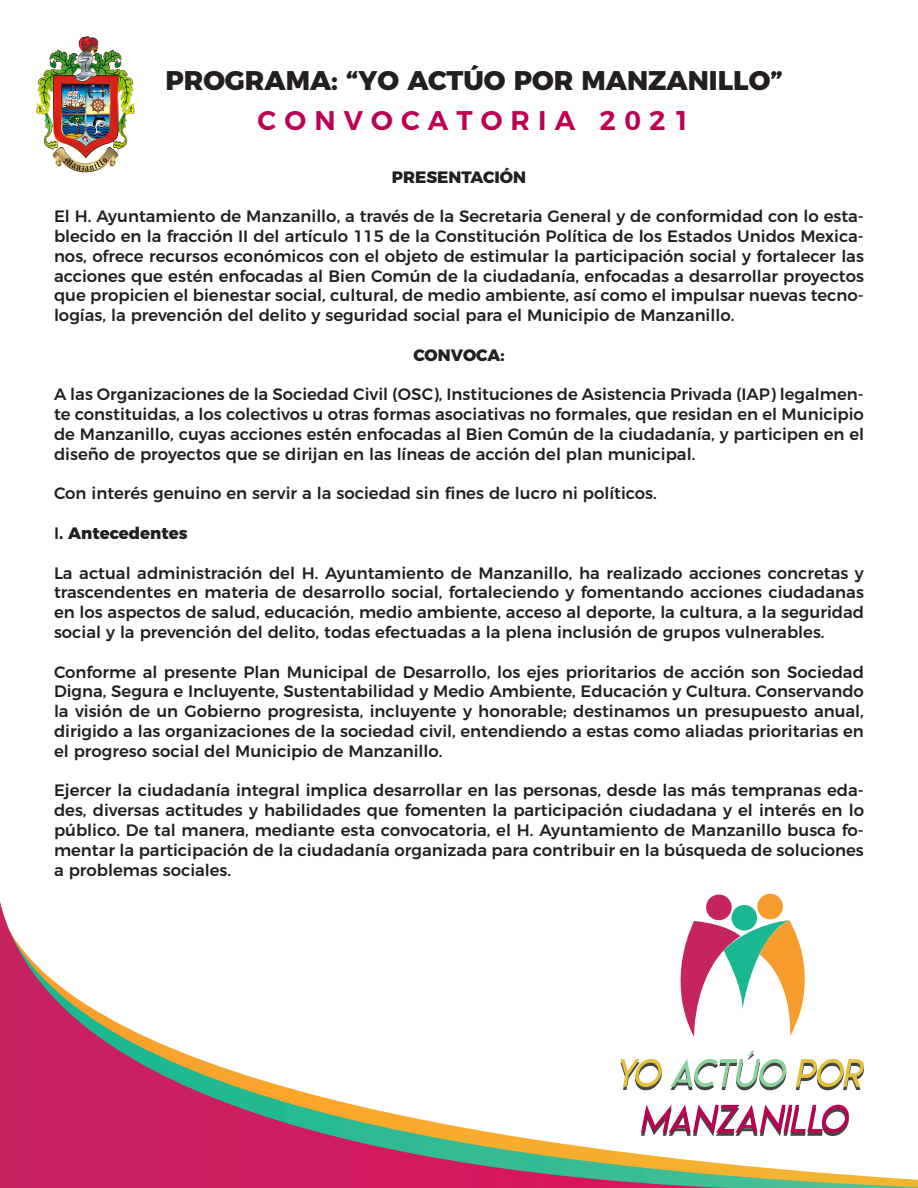
<style>
.page{position:relative;width:918px;height:1188px;background:#fff}
.page>*{position:absolute;margin:0;border:0;box-sizing:border-box;transform-origin:0 0}
.t1{font:800 27px "Montserrat";color:#231f20}
.t2{font:600 27px "Montserrat";color:#bd0052}
.t3{font:500 16.5px/19.8px "Montserrat";color:#231f20;text-align:justify}
.t4{font:800 16.5px "Montserrat";color:#231f20}
.s1{font-weight:500}
</style>
<div class="page">
<svg style="left:728px;top:909px;width:190px;height:279px"></svg>
<svg style="left:0;top:902px;width:728px;height:286px"></svg>
<svg style="left:620px;top:1059px;width:42px;height:31px"></svg>
<svg style="left:670px;top:1050px;width:116px;height:40px"></svg>
<svg style="left:796px;top:1059px;width:68px;height:31px"></svg>
<svg style="left:641px;top:1105px;width:208px;height:31px"></svg>
<div style="left:706px;top:895px;width:26px;height:25px;background:#c62361;border-radius:13px"></div>
<div style="left:731px;top:905px;width:26px;height:26px;background:#1ab892;border-radius:13px"></div>
<div style="left:757px;top:894px;width:26px;height:25px;background:#f89c2e;border-radius:13px"></div>
<svg style="left:664px;top:920px;width:160px;height:117px"></svg>
<img style="left:36px;top:36px;width:99px;height:137px">
<p class="t1" style="left:165px;top:58px;width:619px">PROGRAMA: “YO ACTÚO POR MANZANILLO”</p>
<p class="t2" style="left:258px;top:98px;width:434px">C O N V O C A T O R I A 2 0 2 1</p>
<p class="t4" style="left:392px;top:163px;width:136px">PRESENTACIÓN</p>
<p class="t3" style="left:54px;top:205px;width:812px">El H. Ayuntamiento de Manzanillo, a través de la Secretaria General y de conformidad con lo esta&shy;blecido en la fracción II del artículo 115 de la Constitución Política de los Estados Unidos Mexica&shy;nos, ofrece recursos económicos con el objeto de estimular la participación social y fortalecer las acciones que estén enfocadas al Bien Común de la ciudadanía, enfocadas a desarrollar proyectos que propicien el bienestar social, cultural, de medio ambiente, así como el impulsar nuevas tecno&shy;logías, la prevención del delito y seguridad social para el Municipio de Manzanillo.</p>
<p class="t4" style="left:413px;top:341px;width:93px">CONVOCA:</p>
<p class="t3" style="left:54px;top:383px;width:812px">A las Organizaciones de la Sociedad Civil (OSC), Instituciones de Asistencia Privada (IAP) legalmen&shy;te constituidas, a los colectivos u otras formas asociativas no formales, que residan en el Municipio de Manzanillo, cuyas acciones estén enfocadas al Bien Común de la ciudadanía, y participen en el diseño de proyectos que se dirijan en las líneas de acción del plan municipal.</p>
<p class="t3" style="left:54px;top:482px;width:604px">Con interés genuino en servir a la sociedad sin fines de lucro ni políticos.</p>
<p class="t4" style="left:54px;top:520px;width:135px"><span class="s1">I</span>. Antecedentes</p>
<p class="t3" style="left:54px;top:562px;width:812px">La actual administración del H. Ayuntamiento de Manzanillo, ha realizado acciones concretas y trascendentes en materia de desarrollo social, fortaleciendo y fomentando acciones ciudadanas en los aspectos de salud, educación, medio ambiente, acceso al deporte, la cultura, a la seguridad social y la prevención del delito, todas efectuadas a la plena inclusión de grupos vulnerables.</p>
<p class="t3" style="left:54px;top:661px;width:812px">Conforme al presente Plan Municipal de Desarrollo, los ejes prioritarios de acción son Sociedad Digna, Segura e Incluyente, Sustentabilidad y Medio Ambiente, Educación y Cultura. Conservando la visión de un Gobierno progresista, incluyente y honorable; destinamos un presupuesto anual, dirigido a las organizaciones de la sociedad civil, entendiendo a estas como aliadas prioritarias en el progreso social del Municipio de Manzanillo.</p>
<p class="t3" style="left:54px;top:779px;width:812px">Ejercer la ciudadanía integral implica desarrollar en las personas, desde las más tempranas eda&shy;des, diversas actitudes y habilidades que fomenten la participación ciudadana y el interés en lo público. De tal manera, mediante esta convocatoria, el H. Ayuntamiento de Manzanillo busca fo&shy;mentar la participación de la ciudadanía organizada para contribuir en la búsqueda de soluciones a problemas sociales.</p>
</div>
